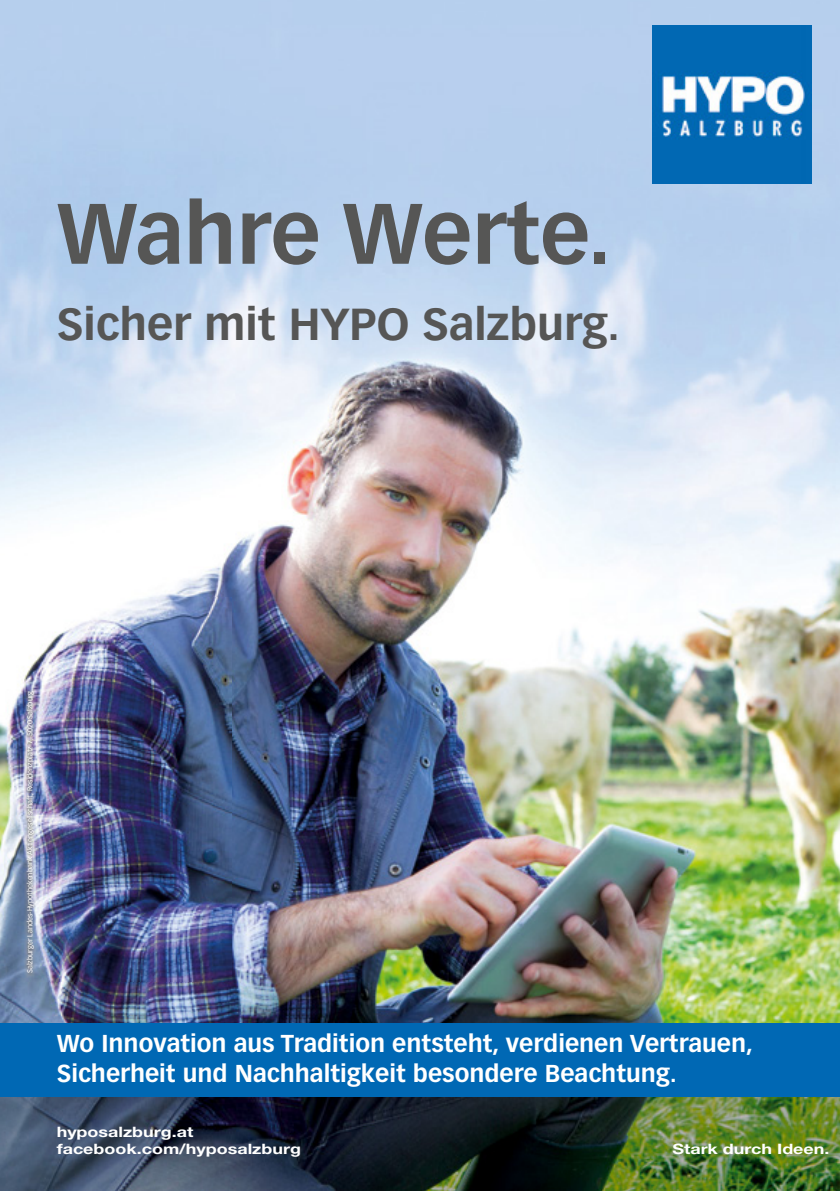
<style>
.page{position:relative;width:840px;height:1191px;background:#fff}
.page>*{position:absolute;margin:0;border:0;box-sizing:border-box;transform-origin:0 0}
.t1{font:700 84px "Vectora LH";color:#565655}
.t2{font:700 44px "Vectora LH";color:#565655}
.t3{font:700 24px/30px "Vectora LH";color:#fff}
.t4{font:700 14.4px/17.2px "Helvetica Neue";color:#fff;scale:1.25 1}
.t5{font:7.2px "Vectora LH";color:#fff}
</style>
<div class="page">
<img style="left:0;top:0;width:839px;height:1023px">
<img style="left:0;top:1097px;width:839px;height:94px">
<img style="left:652px;top:25px;width:159px;height:159px">
<div style="left:0;top:1023px;width:839px;height:74px;background:#0068b4"></div>
<img style="left:0;top:597px;width:231px;height:384px">
<h1 class="t1" style="left:57px;top:183px;width:556px">Wahre Werte.</h1>
<h2 class="t2" style="left:57px;top:297px;width:564px">Sicher mit HYPO Salzburg.</h2>
<p class="t5" style="left:26px;top:973px;width:284px;rotate:-90deg">Salzburger Landes-Hypothekenbank Aktiengesellschaft, Residenzplatz 7, 5020 Salzburg</p>
<p class="t3" style="left:57px;top:1028px;width:697px">Wo Innovation aus Tradition entsteht, verdienen Vertrauen,<br>Sicherheit und Nachhaltigkeit besondere Beachtung.</p>
<p class="t4" style="left:57px;top:1122px;width:197px">hyposalzburg.at facebook.com/hyposalzburg</p>
<p class="t4" style="left:672px;top:1140px;width:127px">Stark durch Ideen.</p>
</div>
